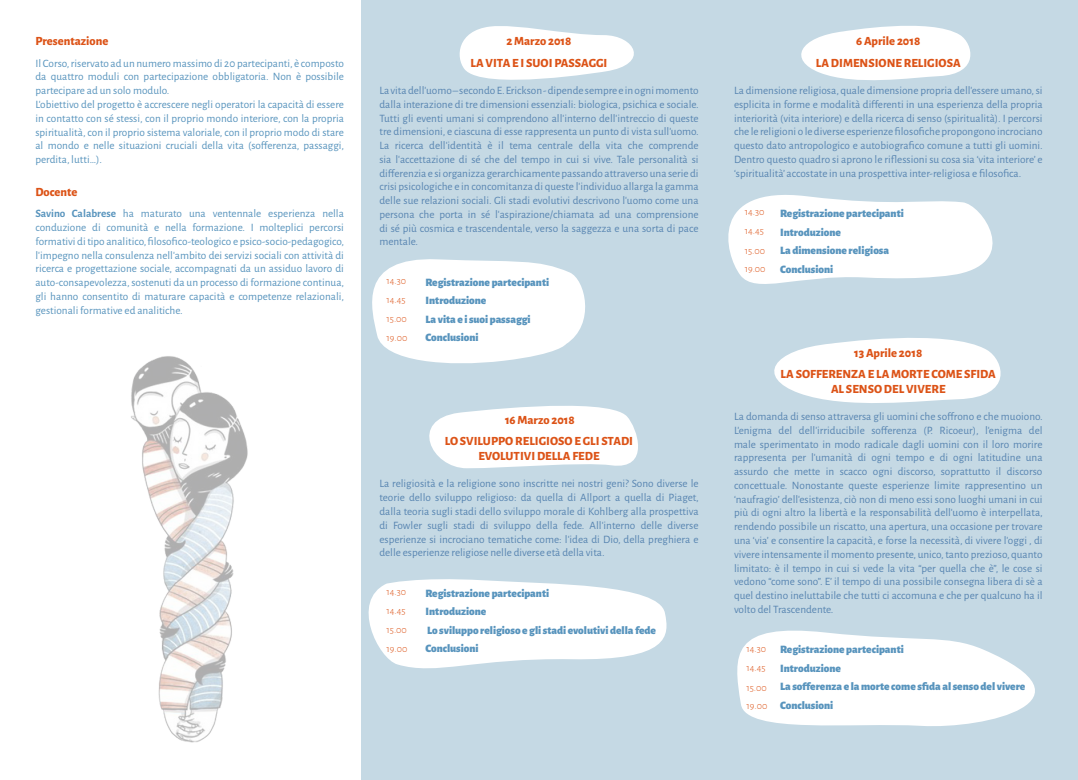
<style>
.page{position:relative;width:1078px;height:780px;background:#fff}
.page>*{position:absolute;margin:0;border:0;box-sizing:border-box;transform-origin:0 0}
.t1{font:800 12.5px "Alegreya Sans";color:#dc5317}
.t2{font:11.25px/13.8px "Alegreya Sans";color:#5885b1;text-align:justify}
.t3{font:11.25px/13.8px "Alegreya Sans";color:#5894bd;text-align:justify}
.t4{font:900 11.25px "Alegreya Sans";color:#5894bd}
.t5{font:300 10px "Alegreya Sans";color:#dc5317}
.s1{font-weight:700}
</style>
<div class="page">
<div style="left:361px;top:0;width:716px;height:780px;background:#c5d9e4"></div>
<svg style="left:737px;top:630px;width:298px;height:96px;fill:#fff"></svg>
<svg style="left:774px;top:338px;width:227px;height:65px"></svg>
<svg style="left:728px;top:195px;width:265px;height:89px;fill:#fff"></svg>
<svg style="left:368px;top:579px;width:299px;height:90px"></svg>
<svg style="left:429px;top:406px;width:209px;height:63px;background:#f6f9fb"></svg>
<svg style="left:372px;top:259px;width:213px;height:105px;background:#f6f9fb"></svg>
<svg style="left:459px;top:26px;width:175px;height:54px"></svg>
<svg style="left:801px;top:26px;width:170px;height:55px"></svg>
<img style="left:131px;top:356px;width:117px;height:387px">
<p class="t1" style="left:35px;top:32px;width:74px">Presentazione</p>
<p class="t3" style="left:35px;top:56px;width:310px">Il Corso, riservato ad un numero massimo di 20 partecipanti, è composto da quattro moduli con partecipazione obbligatoria. Non è possibile partecipare ad un solo modulo.</p>
<p class="t3" style="left:35px;top:97px;width:310px">L’obiettivo del progetto è accrescere negli operatori la capacità di essere in contatto con sé stessi, con il proprio mondo interiore, con la propria spiritualità, con il proprio sistema valoriale, con il proprio modo di stare al mondo e nelle situazioni cruciali della vita (sofferenza, passaggi, perdita, lutti…).</p>
<p class="t1" style="left:35px;top:182px;width:44px">Docente</p>
<p class="t3" style="left:35px;top:206px;width:310px"><span class="s1">Savino Calabrese</span> ha maturato una ventennale esperienza nella conduzione di comunità e nella formazione. I molteplici percorsi formativi di tipo analitico, filosofico-teologico e psico-socio-pedagogico, l’impegno nella consulenza nell’ambito dei servizi sociali con attività di ricerca e progettazione sociale, accompagnati da un assiduo lavoro di auto-consapevolezza, sostenuti da un processo di formazione continua, gli hanno consentito di maturare capacità e competenze relazionali, gestionali formative ed analitiche.</p>
<p class="t1" style="left:506px;top:32px;width:66px">2 Marzo 2018</p>
<p class="t1" style="left:470px;top:53px;width:138px">LA VITA E I SUOI PASSAGGI</p>
<p class="t2" style="left:379px;top:83px;width:321px">La vita dell’uomo – secondo E. Erickson - dipende sempre e in ogni momento dalla interazione di tre dimensioni essenziali: biologica, psichica e sociale.<br>Tutti gli eventi umani si comprendono all’interno dell’intreccio di queste tre dimensioni, e ciascuna di esse rappresenta un punto di vista sull’uomo.<br>La ricerca dell’identità è il tema centrale della vita che comprende sia l’accettazione di sé che del tempo in cui si vive. Tale personalità si differenzia e si organizza gerarchicamente passando attraverso una serie di crisi psicologiche e in concomitanza di queste l’individuo allarga la gamma delle sue relazioni sociali. Gli stadi evolutivi descrivono l’uomo come una persona che porta in sé l’aspirazione/chiamata ad una comprensione di sé più cosmica e trascendentale, verso la saggezza e una sorta di pace mentale.</p>
<p class="t4" style="left:425px;top:273px;width:125px">Registrazione partecipanti</p>
<p class="t4" style="left:425px;top:292px;width:62px">Introduzione</p>
<p class="t4" style="left:425px;top:310px;width:107px">La vita e i suoi passaggi</p>
<p class="t4" style="left:425px;top:329px;width:55px">Conclusioni</p>
<p class="t5" style="left:386px;top:274px;width:21px">14.30</p>
<p class="t5" style="left:386px;top:293px;width:21px">14.45</p>
<p class="t5" style="left:386px;top:313px;width:22px">15.00</p>
<p class="t5" style="left:386px;top:331px;width:22px">19.00</p>
<p class="t1" style="left:856px;top:32px;width:66px">6 Aprile 2018</p>
<p class="t1" style="left:815px;top:53px;width:146px">LA DIMENSIONE RELIGIOSA</p>
<p class="t2" style="left:733px;top:83px;width:310px">La dimensione religiosa, quale dimensione propria dell’essere umano, si esplicita in forme e modalità differenti in una esperienza della propria interiorità (vita interiore) e della ricerca di senso (spiritualità). I percorsi che le religioni o le diverse esperienze filosofiche propongono incrociano questo dato antropologico e autobiografico comune a tutti gli uomini.<br>Dentro questo quadro si aprono le riflessioni su cosa sia ‘vita interiore’ e ‘spiritualità’ accostate in una prospettiva inter-religiosa e filosofica.</p>
<p class="t4" style="left:780px;top:204px;width:125px">Registrazione partecipanti</p>
<p class="t4" style="left:780px;top:223px;width:62px">Introduzione</p>
<p class="t4" style="left:780px;top:241px;width:110px">La dimensione religiosa</p>
<p class="t4" style="left:780px;top:260px;width:55px">Conclusioni</p>
<p class="t5" style="left:744px;top:206px;width:21px">14.30</p>
<p class="t5" style="left:744px;top:224px;width:21px">14.45</p>
<p class="t5" style="left:744px;top:244px;width:22px">15.00</p>
<p class="t5" style="left:744px;top:262px;width:22px">19.00</p>
<p class="t1" style="left:854px;top:343px;width:70px">13 Aprile 2018</p>
<p class="t1" style="left:780px;top:364px;width:217px">LA SOFFERENZA E LA MORTE COME SFIDA</p>
<p class="t1" style="left:830px;top:379px;width:116px">AL SENSO DEL VIVERE</p>
<p class="t2" style="left:733px;top:409px;width:310px">La domanda di senso attraversa gli uomini che soffrono e che muoiono.<br>L’enigma del dell’irriducibile sofferenza (P. Ricoeur), l’enigma del male sperimentato in modo radicale dagli uomini con il loro morire rappresenta per l’umanità di ogni tempo e di ogni latitudine una assurdo che mette in scacco ogni discorso, soprattutto il discorso concettuale. Nonostante queste esperienze limite rappresentino un ‘naufragio’ dell’esistenza, ciò non di meno essi sono luoghi umani in cui più di ogni altro la libertà e la responsabilità dell’uomo è interpellata, rendendo possibile un riscatto, una apertura, una occasione per trovare una ‘via’ e consentire la capacità, e forse la necessità, di vivere l’oggi , di vivere intensamente il momento presente, unico, tanto prezioso, quanto limitato: è il tempo in cui si vede la vita “per quella che è”, le cose si vedono “come sono”. E’ il tempo di una possibile consegna libera di sè a quel destino ineluttabile che tutti ci accomuna e che per qualcuno ha il volto del Trascendente.</p>
<p class="t4" style="left:780px;top:640px;width:125px">Registrazione partecipanti</p>
<p class="t4" style="left:780px;top:659px;width:62px">Introduzione</p>
<p class="t4" style="left:780px;top:677px;width:247px">La sofferenza e la morte come sfida al senso del vivere</p>
<p class="t4" style="left:780px;top:696px;width:55px">Conclusioni</p>
<p class="t1" style="left:505px;top:410px;width:71px">16 Marzo 2018</p>
<p class="t1" style="left:445px;top:431px;width:190px">LO SVILUPPO RELIGIOSO E GLI STADI</p>
<p class="t1" style="left:478px;top:446px;width:123px">EVOLUTIVI DELLA FEDE</p>
<p class="t2" style="left:379px;top:476px;width:321px">La religiosità e la religione sono inscritte nei nostri geni? Sono diverse le teorie dello sviluppo religioso: da quella di Allport a quella di Piaget, dalla teoria sugli stadi dello sviluppo morale di Kohlberg alla prospettiva di Fowler sugli stadi di sviluppo della fede. All’interno delle diverse esperienze si incrociano tematiche come: l’idea di Dio, della preghiera e delle esperienze religiose nelle diverse età della vita.</p>
<p class="t4" style="left:425px;top:584px;width:125px">Registrazione partecipanti</p>
<p class="t4" style="left:425px;top:602px;width:62px">Introduzione</p>
<p class="t4" style="left:427px;top:621px;width:230px">Lo sviluppo religioso e gli stadi evolutivi della fede</p>
<p class="t4" style="left:425px;top:639px;width:55px">Conclusioni</p>
<p class="t5" style="left:386px;top:585px;width:21px">14.30</p>
<p class="t5" style="left:386px;top:604px;width:21px">14.45</p>
<p class="t5" style="left:386px;top:623px;width:22px">15.00</p>
<p class="t5" style="left:386px;top:642px;width:22px">19.00</p>
<p class="t5" style="left:746px;top:642px;width:21px">14.30</p>
<p class="t5" style="left:746px;top:661px;width:21px">14.45</p>
<p class="t5" style="left:746px;top:680px;width:22px">15.00</p>
<p class="t5" style="left:746px;top:699px;width:22px">19.00</p>
</div>
